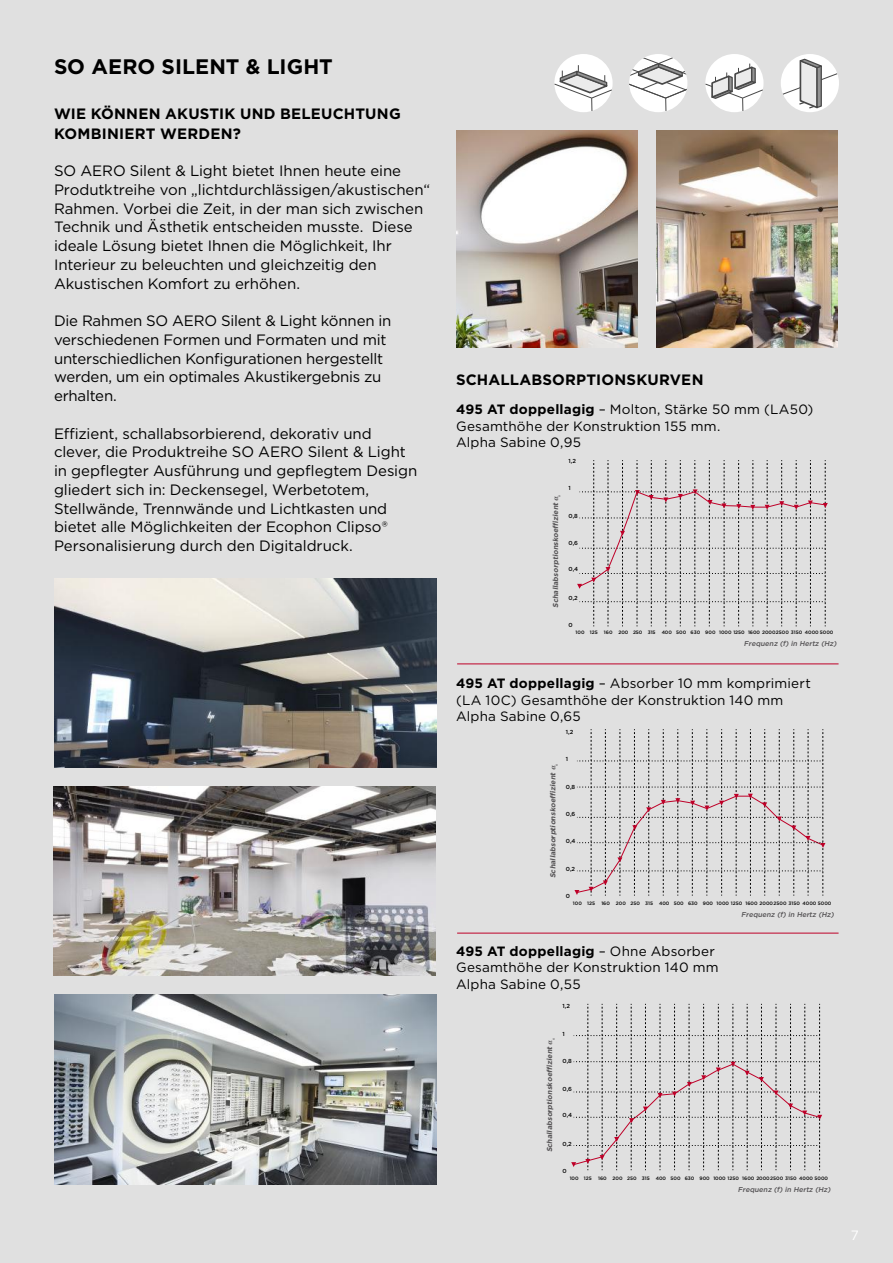
<style>
.page{position:relative;width:893px;height:1263px;background:#e0e0e0}
.page>*{position:absolute;margin:0;border:0;box-sizing:border-box;transform-origin:0 0}
.t1{font:700 21px "Gotham";color:#000}
.t2{font:15px/18.8px "Gotham";letter-spacing:-.005em;color:#000}
.t3{font:700 15px/19.5px "Gotham";letter-spacing:.015em;color:#000}
.t4{font:13.5px/16.5px "Gotham";letter-spacing:.015em;color:#000}
.t5{font:13.5px "Gotham";color:#fff}
.t6{font:italic 700 7.2px "Gotham";color:#555355}
.t7{font:italic 500 7.05px "Gotham";color:#555355}
.t8{font:500 5.85px "Gotham";color:#000}
.t9{font:500 4.8px "Gotham";color:#000}
.s1{font-weight:700}
.s2{font-family:"Times"}
</style>
<div class="page">
<hr style="left:457px;top:663px;width:381px;height:1px;background:#be0027">
<hr style="left:457px;top:933px;width:381px;height:1px;background:#be0027">
<img style="left:656px;top:131px;width:182px;height:217px">
<img style="left:456px;top:131px;width:182px;height:217px">
<img style="left:53px;top:786px;width:383px;height:190px">
<img style="left:54px;top:995px;width:383px;height:189px">
<svg style="left:554px;top:54px;width:59px;height:58px"></svg>
<svg style="left:705px;top:54px;width:59px;height:58px"></svg>
<svg style="left:629px;top:54px;width:58px;height:58px"></svg>
<svg style="left:781px;top:54px;width:58px;height:58px"></svg>
<img style="left:54px;top:578px;width:383px;height:189px">
<svg style="left:577px;top:460px;width:251px;height:166px"></svg>
<svg style="left:571px;top:1004px;width:251px;height:166px"></svg>
<svg style="left:574px;top:729px;width:251px;height:167px"></svg>
<h1 class="t1" style="left:54px;top:53px;width:280px">SO AERO SILENT &amp; LIGHT</h1>
<p class="t3" style="left:54px;top:104px;width:348px">WIE KÖNNEN AKUSTIK UND BELEUCHTUNG<br>KOMBINIERT WERDEN?</p>
<p class="t2" style="left:54px;top:161px;width:378px">SO AERO Silent &amp; Light bietet Ihnen heute eine Produtktreihe von „lichtdurchlässigen/akustischen“ Rahmen. Vorbei die Zeit, in der man sich zwischen Technik und Ästhetik entscheiden musste. Diese ideale Lösung bietet Ihnen die Möglichkeit, Ihr Interieur zu beleuchten und gleichzeitig den Akustischen Komfort zu erhöhen.</p>
<p class="t2" style="left:54px;top:311px;width:339px">Die Rahmen SO AERO Silent &amp; Light können in verschiedenen Formen und Formaten und mit unterschiedlichen Konfigurationen hergestellt werden, um ein optimales Akustikergebnis zu erhalten.</p>
<p class="t2" style="left:54px;top:424px;width:365px">Effizient, schallabsorbierend, dekorativ und clever, die Produktreihe SO AERO Silent &amp; Light in gepflegter Ausführung und gepflegtem Design gliedert sich in: Deckensegel, Werbetotem, Stellwände, Trennwände und Lichtkasten und bietet alle Möglichkeiten der Ecophon Clipso® Personalisierung durch den Digitaldruck.</p>
<p class="t3" style="left:456px;top:370px;width:249px">SCHALLABSORPTIONSKURVEN</p>
<p class="t4" style="left:456px;top:401px;width:359px"><span class="s1">495 AT doppellagig</span> – Molton, Stärke 50 mm (LA50)<br>Gesamthöhe der Konstruktion 155 mm.<br>Alpha Sabine 0,95</p>
<p class="t6" style="left:551px;top:608px;width:116px;rotate:-90deg">Schallabsorptionskoe zient<span class="s2">α</span><sub>s</sub></p>
<p class="t8" style="left:569px;top:457px;width:9px">1,2</p>
<p class="t8" style="left:569px;top:484px;width:4px">1</p>
<p class="t8" style="left:569px;top:512px;width:11px">0,8</p>
<p class="t8" style="left:569px;top:539px;width:11px">0,6</p>
<p class="t8" style="left:569px;top:565px;width:11px">0,4</p>
<p class="t8" style="left:569px;top:594px;width:11px">0,2</p>
<p class="t8" style="left:569px;top:621px;width:6px">0</p>
<p class="t9" style="left:576px;top:629px;width:24px">100 125</p>
<p class="t9" style="left:604px;top:629px;width:231px">160 200 250 315 400 500 630 900 1000 1250 1600 20002500 3150 4000 5000</p>
<p class="t7" style="left:744px;top:639px;width:96px">Frequenz (f) in Hertz (Hz)</p>
<p class="t4" style="left:456px;top:675px;width:356px"><span class="s1">495 AT doppellagig</span> – Absorber 10 mm komprimiert (LA 10C) Gesamthöhe der Konstruktion 140 mm<br>Alpha Sabine 0,65</p>
<p class="t6" style="left:548px;top:878px;width:117px;rotate:-90deg">Schallabsorptionskoe zient <span class="s2">α</span><sub>s</sub></p>
<p class="t8" style="left:566px;top:728px;width:9px">1,2</p>
<p class="t8" style="left:566px;top:755px;width:4px">1</p>
<p class="t8" style="left:566px;top:783px;width:11px">0,8</p>
<p class="t8" style="left:566px;top:810px;width:11px">0,6</p>
<p class="t8" style="left:566px;top:837px;width:11px">0,4</p>
<p class="t8" style="left:566px;top:865px;width:11px">0,2</p>
<p class="t8" style="left:566px;top:892px;width:6px">0</p>
<p class="t9" style="left:573px;top:900px;width:24px">100 125</p>
<p class="t9" style="left:601px;top:900px;width:231px">160 200 250 315 400 500 630 900 1000 1250 1600 20002500 3150 4000 5000</p>
<p class="t7" style="left:741px;top:910px;width:96px">Frequenz (f) in Hertz (Hz)</p>
<p class="t4" style="left:456px;top:942px;width:264px"><span class="s1">495 AT doppellagig</span> – Ohne Absorber<br>Gesamthöhe der Konstruktion 140 mm<br>Alpha Sabine 0,55</p>
<p class="t6" style="left:545px;top:1152px;width:116px;rotate:-90deg">Schallabsorptionskoe zient <span class="s2">α</span><sub>s</sub></p>
<p class="t8" style="left:563px;top:1002px;width:9px">1,2</p>
<p class="t8" style="left:563px;top:1030px;width:4px">1</p>
<p class="t8" style="left:563px;top:1057px;width:11px">0,8</p>
<p class="t8" style="left:563px;top:1085px;width:11px">0,6</p>
<p class="t8" style="left:563px;top:1111px;width:11px">0,4</p>
<p class="t8" style="left:563px;top:1139px;width:11px">0,2</p>
<p class="t8" style="left:563px;top:1167px;width:6px">0</p>
<p class="t9" style="left:570px;top:1175px;width:24px">100 125</p>
<p class="t9" style="left:598px;top:1175px;width:231px">160 200 250 315 400 500 630 900 1000 1250 1600 20002500 3150 4000 5000</p>
<p class="t7" style="left:738px;top:1185px;width:96px">Frequenz (f) in Hertz (Hz)</p>
<p class="t5" style="left:851px;top:1226px;width:10px">7</p>
</div>
